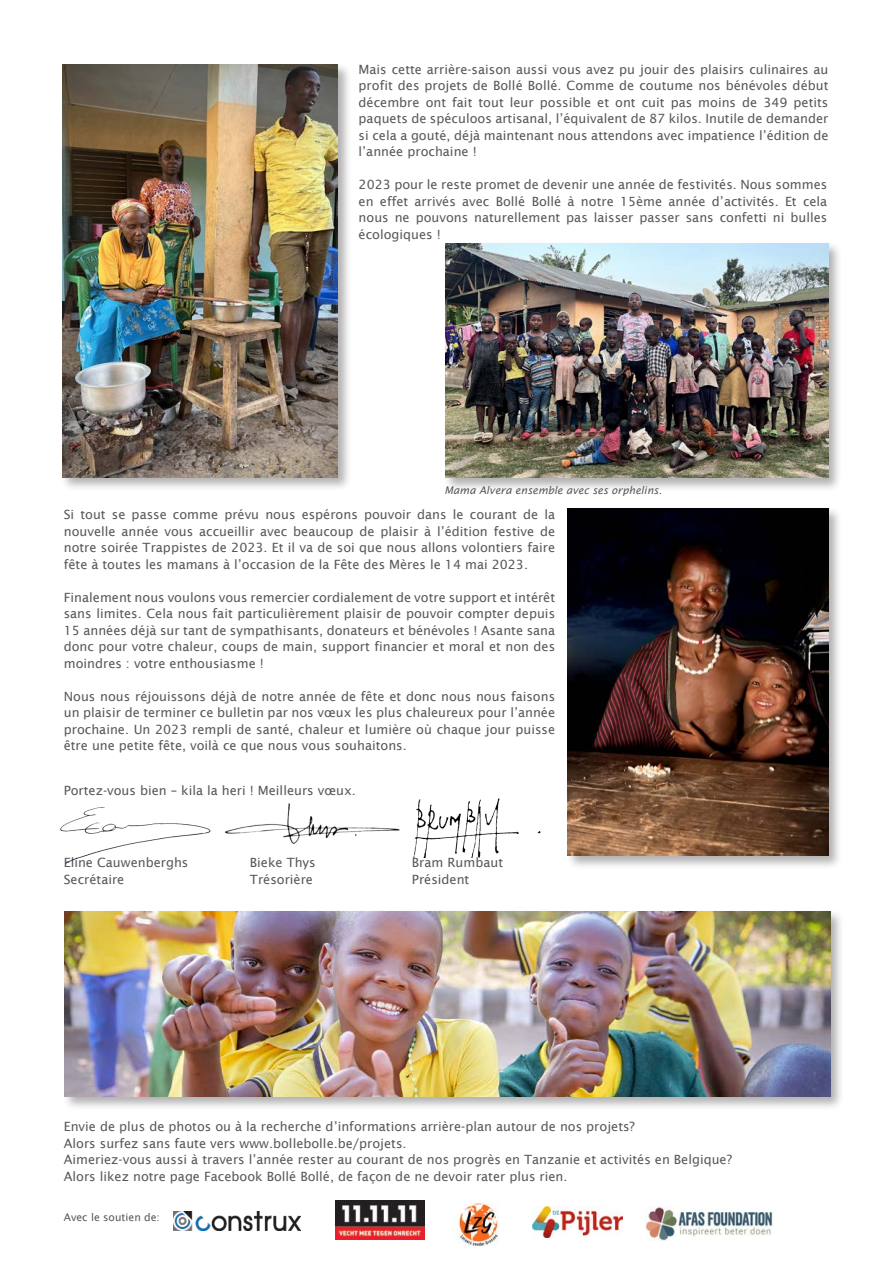
<style>
.page{position:relative;width:893px;height:1263px;background:#fff}
.page>*{position:absolute;margin:0;border:0;box-sizing:border-box;transform-origin:0 0}
.t1{font:12.75px/16.5px "Lucida Sans";color:#57585a;text-align:justify}
.t2{font:italic 10.5px "Lucida Sans";color:#57585a}
.t3{font:10.5px "Lucida Sans";color:#57585a}
</style>
<div class="page">
<img style="left:458px;top:1203px;width:41px;height:43px">
<img style="left:425px;top:798px;width:116px;height:59px">
<img style="left:60px;top:807px;width:147px;height:58px">
<img style="left:207px;top:799px;width:218px;height:59px">
<img style="left:335px;top:1201px;width:90px;height:39px">
<img style="left:645px;top:1206px;width:128px;height:34px">
<img style="left:173px;top:1211px;width:128px;height:19px">
<img style="left:533px;top:1206px;width:89px;height:31px">
<div style="left:443px;top:242px;width:399px;height:250px;background:#231f20;opacity:.35"></div>
<img style="left:445px;top:244px;width:383px;height:233px">
<div style="left:62px;top:909px;width:782px;height:201px;background:#231f20;opacity:.35"></div>
<img style="left:65px;top:911px;width:765px;height:185px">
<div style="left:61px;top:63px;width:291px;height:428px;background:#231f20;opacity:.35"></div>
<img style="left:63px;top:65px;width:275px;height:412px">
<div style="left:566px;top:506px;width:276px;height:364px;background:#231f20;opacity:.35"></div>
<img style="left:568px;top:508px;width:260px;height:347px">
<p class="t1" style="left:359px;top:61px;width:471px">Mais cette arrière-saison aussi vous avez pu jouir des plaisirs culinaires au profit des projets de Bollé Bollé. Comme de coutume nos bénévoles début décembre ont fait tout leur possible et ont cuit pas moins de 349 petits paquets de spéculoos artisanal, l’équivalent de 87 kilos. Inutile de demander si cela a gouté, déjà maintenant nous attendons avec impatience l’édition de l’année prochaine !</p>
<p class="t1" style="left:359px;top:176px;width:470px">2023 pour le reste promet de devenir une année de festivités. Nous sommes en effet arrivés avec Bollé Bollé à notre 15ème année d’activités. Et cela nous ne pouvons naturellement pas laisser passer sans confetti ni bulles écologiques !</p>
<p class="t2" style="left:444px;top:485px;width:219px">Mama Alvera ensemble avec ses orphelins.</p>
<p class="t1" style="left:64px;top:506px;width:493px">Si tout se passe comme prévu nous espérons pouvoir dans le courant de la nouvelle année vous accueillir avec beaucoup de plaisir à l’édition festive de notre soirée Trappistes de 2023. Et il va de soi que nous allons volontiers faire fête à toutes les mamans à l’occasion de la Fête des Mères le 14 mai 2023.</p>
<p class="t1" style="left:64px;top:589px;width:493px">Finalement nous voulons vous remercier cordialement de votre support et intérêt sans limites. Cela nous fait particulièrement plaisir de pouvoir compter depuis 15 années déjà sur tant de sympathisants, donateurs et bénévoles ! Asante sana donc pour votre chaleur, coups de main, support financier et moral et non des moindres : votre enthousiasme !</p>
<p class="t1" style="left:64px;top:688px;width:493px">Nous nous réjouissons déjà de notre année de fête et donc nous nous faisons un plaisir de terminer ce bulletin par nos vœux les plus chaleureux pour l’année prochaine. Un 2023 rempli de santé, chaleur et lumière où chaque jour puisse être une petite fête, voilà ce que nous vous souhaitons.</p>
<p class="t1" style="left:64px;top:782px;width:294px">Portez-vous bien – kila la heri ! Meilleurs vœux.</p>
<p class="t1" style="left:64px;top:854px;width:126px">Eline Cauwenberghs</p>
<p class="t1" style="left:250px;top:854px;width:67px">Bieke Thys</p>
<p class="t1" style="left:412px;top:854px;width:93px">Bram Rumbaut</p>
<p class="t1" style="left:64px;top:871px;width:62px">Secrétaire</p>
<p class="t1" style="left:250px;top:871px;width:65px">Trésorière</p>
<p class="t1" style="left:412px;top:871px;width:59px">Président</p>
<p class="t1" style="left:64px;top:1118px;width:573px">Envie de plus de photos ou à la recherche d’informations arrière-plan autour de nos projets?</p>
<p class="t1" style="left:64px;top:1135px;width:344px">Alors surfez sans faute vers www.bollebolle.be/projets.</p>
<p class="t1" style="left:64px;top:1151px;width:670px">Aimeriez-vous aussi à travers l’année rester au courant de nos progrès en Tanzanie et activités en Belgique?</p>
<p class="t1" style="left:64px;top:1168px;width:505px">Alors likez notre page Facebook Bollé Bollé, de façon de ne devoir rater plus rien.</p>
<p class="t3" style="left:64px;top:1211px;width:98px">Avec le soutien de:</p>
</div>
